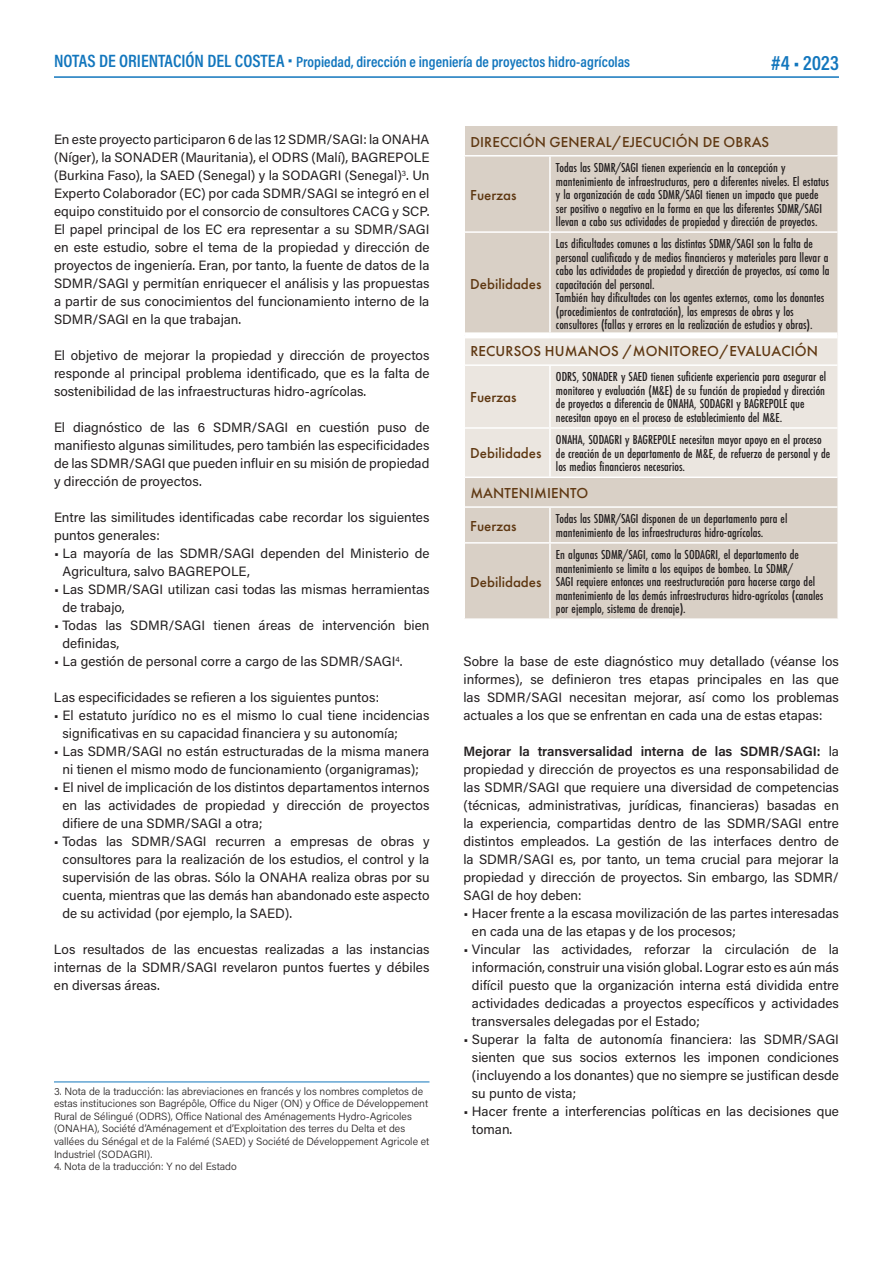
<style>
.page{position:relative;width:893px;height:1263px;background:#fff}
.page>*{position:absolute;margin:0;border:0;box-sizing:border-box;transform-origin:0 0}
.t1{font:600 21px "Acumin Pro Cond";color:#1276bd}
.t2{font:500 15px/32.8px "Futura PT";letter-spacing:.01em;color:#5f3812}
.t3{font:600 15px "Acumin Pro Cond";color:#1276bd}
.t4{font:13.5px/18px "Acumin Pro";color:#231f20;text-align:justify}
.t5{font:500 13.5px/13.5px "Futura PT Cond";color:#231f20}
.t6{font:300 10.5px/12.6px "Acumin Pro";color:#231f20}
.s1{font-size:18px}
.s2{font-weight:600}
</style>
<div class="page">
<hr style="left:54px;top:1081px;width:375px;height:1px;background:#1276bd">
<div style="left:465px;top:126px;width:372px;height:492px;background:#d9d0c6"></div>
<div style="left:465px;top:338px;width:372px;height:138px;background:#ebe6e0"></div>
<hr style="left:549px;top:366px;width:2px;height:61px;background:#fff">
<hr style="left:549px;top:429px;width:2px;height:47px;background:#fff">
<hr style="left:549px;top:508px;width:2px;height:34px;background:#fff">
<hr style="left:549px;top:544px;width:2px;height:74px;background:#fff">
<hr style="left:465px;top:364px;width:85px;height:2px;background:#fff">
<hr style="left:550px;top:364px;width:287px;height:2px;background:#fff">
<hr style="left:465px;top:427px;width:85px;height:2px;background:#fff">
<hr style="left:550px;top:427px;width:287px;height:2px;background:#fff">
<hr style="left:465px;top:476px;width:85px;height:2px;background:#fff">
<hr style="left:550px;top:476px;width:287px;height:2px;background:#fff">
<hr style="left:465px;top:506px;width:85px;height:2px;background:#fff">
<hr style="left:550px;top:506px;width:287px;height:2px;background:#fff">
<hr style="left:465px;top:542px;width:85px;height:2px;background:#fff">
<hr style="left:550px;top:542px;width:287px;height:2px;background:#fff">
<hr style="left:549px;top:233px;width:2px;height:99px;background:#fff">
<hr style="left:463px;top:155px;width:87px;height:2px;background:#fff">
<hr style="left:550px;top:155px;width:289px;height:2px;background:#fff">
<hr style="left:549px;top:157px;width:2px;height:74px;background:#fff">
<hr style="left:465px;top:231px;width:85px;height:2px;background:#fff">
<hr style="left:550px;top:231px;width:287px;height:2px;background:#fff">
<div style="left:465px;top:332px;width:85px;height:6px;background:#fff"></div>
<div style="left:550px;top:332px;width:287px;height:6px;background:#fff"></div>
<hr style="left:54px;top:76px;width:785px;height:2px;background:#1276bd">
<p class="t3" style="left:54px;top:52px;width:578px"><span class="s1">NOTAS DE ORIENTACIÓN DEL COSTEA •</span> Propiedad, dirección e ingeniería de proyectos hidro-agrícolas</p>
<h1 class="t1" style="left:771px;top:49px;width:69px">#4 • 2023</h1>
<p class="t4" style="left:54px;top:130px;width:377px">En este proyecto participaron 6 de las 12 SDMR/SAGI: la ONAHA (Níger), la SONADER (Mauritania), el ODRS (Malí), BAGREPOLE (Burkina Faso), la SAED (Senegal) y la SODAGRI (Senegal)<sup>3</sup>. Un Experto Colaborador (EC) por cada SDMR/SAGI se integró en el equipo constituido por el consorcio de consultores CACG y SCP.<br>El papel principal de los EC era representar a su SDMR/SAGI en este estudio, sobre el tema de la propiedad y dirección de proyectos de ingeniería. Eran, por tanto, la fuente de datos de la SDMR/SAGI y permitían enriquecer el análisis y las propuestas a partir de sus conocimientos del funcionamiento interno de la SDMR/SAGI en la que trabajan.</p>
<p class="t4" style="left:54px;top:346px;width:377px">El objetivo de mejorar la propiedad y dirección de proyectos responde al principal problema identificado, que es la falta de sostenibilidad de las infraestructuras hidro-agrícolas.</p>
<p class="t4" style="left:54px;top:418px;width:377px">El diagnóstico de las 6 SDMR/SAGI en cuestión puso de manifiesto algunas similitudes, pero también las especificidades de las SDMR/SAGI que pueden influir en su misión de propiedad y dirección de proyectos.</p>
<p class="t4" style="left:54px;top:508px;width:377px">Entre las similitudes identificadas cabe recordar los siguientes puntos generales:</p>
<p class="t4" style="left:62px;top:544px;width:368px;text-indent:-8px">• La mayoría de las SDMR/SAGI dependen del Ministerio de<br>Agricultura, salvo BAGREPOLE,</p>
<p class="t4" style="left:62px;top:580px;width:368px;text-indent:-8px">• Las SDMR/SAGI utilizan casi todas las mismas herramientas de trabajo,</p>
<p class="t4" style="left:62px;top:616px;width:369px;text-indent:-8px">• Todas las SDMR/SAGI tienen áreas de intervención bien definidas,</p>
<p class="t4" style="left:54px;top:652px;width:350px">• La gestión de personal corre a cargo de las SDMR/SAGI<sup>4</sup>.</p>
<p class="t4" style="left:54px;top:688px;width:327px">Las especificidades se refieren a los siguientes puntos:</p>
<p class="t4" style="left:62px;top:706px;width:368px;text-indent:-8px">• El estatuto jurídico no es el mismo lo cual tiene incidencias significativas en su capacidad financiera y su autonomía;</p>
<p class="t4" style="left:54px;top:742px;width:377px;text-align:center">• Las SDMR/SAGI no están estructuradas de la misma manera ni tienen el mismo modo de funcionamiento (organigramas);</p>
<p class="t4" style="left:62px;top:778px;width:369px;text-indent:-8px">• El nivel de implicación de los distintos departamentos internos en las actividades de propiedad y dirección de proyectos difiere de una SDMR/SAGI a otra;</p>
<p class="t4" style="left:62px;top:832px;width:369px;text-indent:-8px">• Todas las SDMR/SAGI recurren a empresas de obras y consultores para la realización de los estudios, el control y la supervisión de las obras. Sólo la ONAHA realiza obras por su cuenta, mientras que las demás han abandonado este aspecto de su actividad (por ejemplo, la SAED).</p>
<p class="t4" style="left:54px;top:940px;width:377px">Los resultados de las encuestas realizadas a las instancias internas de la SDMR/SAGI revelaron puntos fuertes y débiles en diversas áreas.</p>
<p class="t6" style="left:54px;top:1084px;width:377px">3. Nota de la traducción: las abreviaciones en francés y los nombres completos de estas instituciones son Bagrépôle, Office du Niger (ON) y Office de Développement Rural de Sélingué (ODRS), Office National des Aménagements Hydro-Agricoles (ONAHA), Société d’Aménagement et d’Exploitation des terres du Delta et des vallées du Sénégal et de la Falémé (SAED) y Société de Développement Agricole et Industriel (SODAGRI).</p>
<p class="t6" style="left:54px;top:1160px;width:184px">4. Nota de la traducción: Y no del Estado</p>
<p class="t2" style="left:470px;top:125px;width:300px">DIRECCIÓN GENERAL/EJECUCIÓN DE OBRAS</p>
<p class="t2" style="left:470px;top:178px;width:48px">Fuerzas</p>
<p class="t5" style="left:556px;top:161px;width:275px">Todas las SDMR/SAGI tienen experiencia en la concepción y mantenimiento de infraestructuras, pero a diferentes niveles. El estatus y la organización de cada SDMR/SAGI tienen un impacto que puede ser positivo o negativo en la forma en que las diferentes SDMR/SAGI llevan a cabo sus actividades de propiedad y dirección de proyectos.</p>
<p class="t5" style="left:556px;top:237px;width:275px">Las dificultades comunes a las distintas SDMR/SAGI son la falta de personal cualificado y de medios financieros y materiales para llevar a cabo las actividades de propiedad y dirección de proyectos, así como la capacitación del personal.<br>También hay dificultades con los agentes externos, como los donantes (procedimientos de contratación), las empresas de obras y los consultores (fallas y errores en la realización de estudios y obras).</p>
<p class="t2" style="left:470px;top:335px;width:349px">RECURSOS HUMANOS /MONITOREO/EVALUACIÓN</p>
<p class="t2" style="left:470px;top:381px;width:48px">Fuerzas</p>
<p class="t2" style="left:470px;top:268px;width:73px">Debilidades</p>
<p class="t5" style="left:556px;top:370px;width:272px">ODRS, SONADER y SAED tienen suficiente experiencia para asegurar el monitoreo y evaluación (M&amp;E) de su función de propiedad y dirección de proyectos a diferencia de ONAHA, SODAGRI y BAGREPOLE que necesitan apoyo en el proceso de establecimiento del M&amp;E.</p>
<p class="t5" style="left:556px;top:433px;width:276px">ONAHA, SODAGRI y BAGREPOLE necesitan mayor apoyo en el proceso de creación de un departamento de M&amp;E, de refuerzo de personal y de los medios financieros necesarios.</p>
<p class="t2" style="left:470px;top:476px;width:120px">MANTENIMIENTO<br>Fuerzas</p>
<p class="t2" style="left:470px;top:437px;width:73px">Debilidades</p>
<p class="t5" style="left:556px;top:512px;width:233px">Todas las SDMR/SAGI disponen de un departamento para el mantenimiento de las infraestructuras hidro-agrícolas.</p>
<p class="t2" style="left:470px;top:565px;width:73px">Debilidades</p>
<p class="t5" style="left:556px;top:548px;width:269px">En algunas SDMR/SAGI, como la SODAGRI, el departamento de mantenimiento se limita a los equipos de bombeo. La SDMR/<br>SAGI requiere entonces una reestructuración para hacerse cargo del mantenimiento de las demás infraestructuras hidro-agrícolas (canales por ejemplo, sistema de drenaje).</p>
<p class="t4" style="left:463px;top:652px;width:377px">Sobre la base de este diagnóstico muy detallado (véanse los informes), se definieron tres etapas principales en las que las SDMR/SAGI necesitan mejorar, así como los problemas actuales a los que se enfrentan en cada una de estas etapas:</p>
<p class="t4" style="left:463px;top:742px;width:377px"><span class="s2">Mejorar la transversalidad interna de las SDMR/SAGI:</span> la propiedad y dirección de proyectos es una responsabilidad de las SDMR/SAGI que requiere una diversidad de competencias (técnicas, administrativas, jurídicas, financieras) basadas en la experiencia, compartidas dentro de las SDMR/SAGI entre distintos empleados. La gestión de las interfaces dentro de la SDMR/SAGI es, por tanto, un tema crucial para mejorar la propiedad y dirección de proyectos. Sin embargo, las SDMR/ SAGI de hoy deben:</p>
<p class="t4" style="left:472px;top:904px;width:368px;text-indent:-8px">• Hacer frente a la escasa movilización de las partes interesadas en cada una de las etapas y de los procesos;</p>
<p class="t4" style="left:472px;top:940px;width:368px;text-indent:-8px">• Vincular las actividades, reforzar la circulación de la información, construir una visión global. Lograr esto es aún más difícil puesto que la organización interna está dividida entre actividades dedicadas a proyectos específicos y actividades transversales delegadas por el Estado;</p>
<p class="t4" style="left:472px;top:1030px;width:368px;text-indent:-8px">• Superar la falta de autonomía financiera: las SDMR/SAGI sienten que sus socios externos les imponen condiciones (incluyendo a los donantes) que no siempre se justifican desde su punto de vista;</p>
<p class="t4" style="left:472px;top:1102px;width:368px;text-indent:-8px">• Hacer frente a interferencias políticas en las decisiones que toman.</p>
</div>
